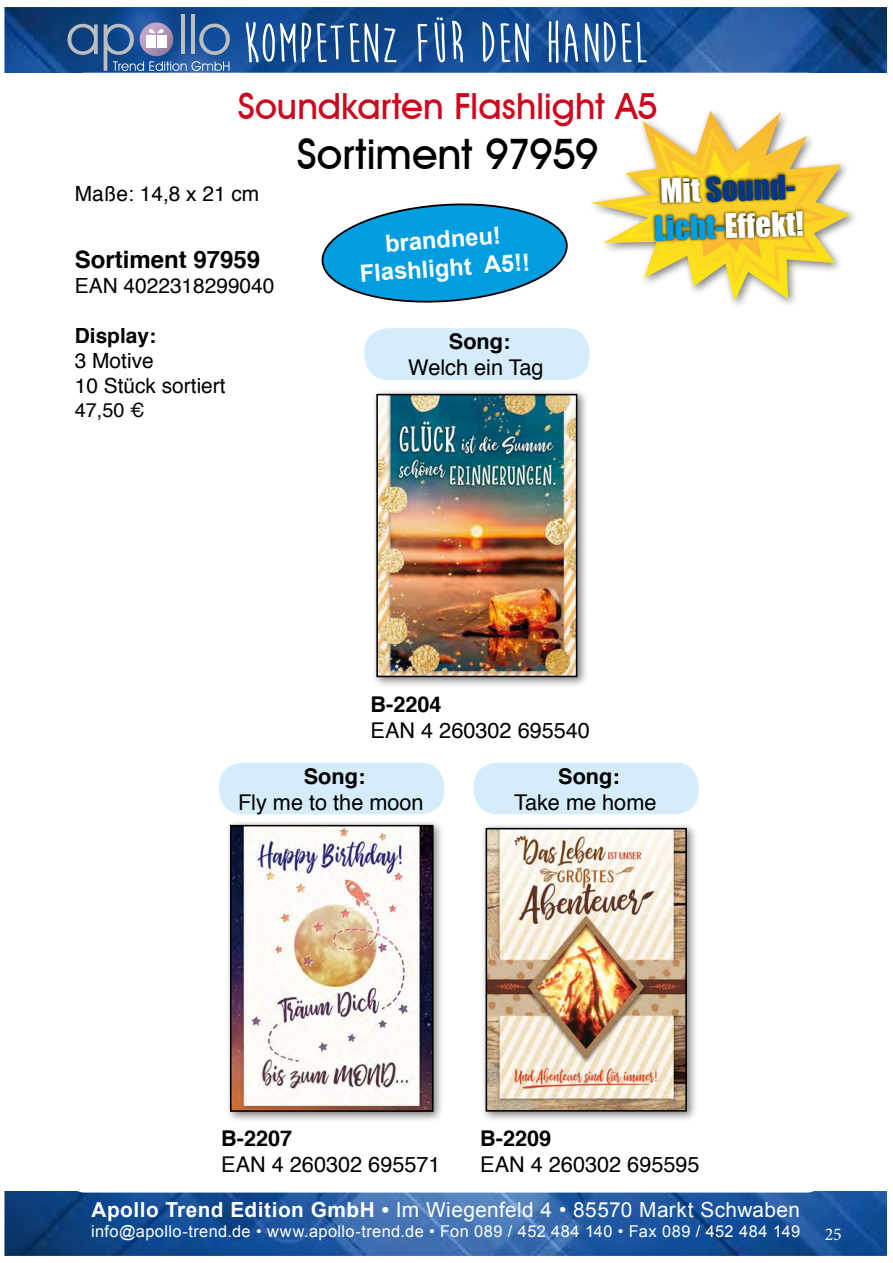
<style>
.page{position:relative;width:893px;height:1263px;background:#fff}
.page>*{position:absolute;margin:0;border:0;box-sizing:border-box;transform-origin:0 0}
.t1{font:700 56.4px "Moon Flower";color:#fff}
.t2{font:500 42px "Avant Garde IT Cby BT";color:#000}
.t3{font:500 36px "Avant Garde IT Cby BT";color:#cd071e}
.t4{font:31.05px/37.2px "Impact";color:#fff}
.t5{font:700 24px "Helvetica";color:#000}
.t6{font:700 23.7px/28.5px "Arial";color:#fff;text-align:center}
.t7{font:21.75px "Helvetica";color:#000}
.t8{font:700 21.75px "Helvetica";color:#000}
.t9{font:20.85px "Arial";letter-spacing:.02em;color:#fff}
.t10{font:20.85px/25px "Helvetica";color:#000}
.t11{font:700 20.85px "Helvetica";color:#000}
.t12{font:19.8px "Helvetica";color:#000}
.t13{font:18px "Minion Pro";color:#fff}
.t14{font:16.35px "Arial";letter-spacing:.025em;color:#fff}
.s1{color:#003882}
.s2{color:#009ee0}
.s3{font-weight:700}
</style>
<div class="page">
<img style="left:4px;top:7px;width:883px;height:1249px">
<svg style="left:67px;top:24px;width:31px;height:31px"></svg>
<hr style="left:181px;top:15px;width:4px;height:39px;background:#bbbdbe">
<hr style="left:191px;top:15px;width:4px;height:39px;background:#bbbdbe">
<div style="left:140px;top:23px;width:33px;height:33px;background:#c0a6c7;border-radius:17px"></div>
<svg style="left:104px;top:24px;width:126px;height:47px;background:#5779aa"></svg>
<div style="left:0;top:73px;width:893px;height:1118px;background:#fff"></div>
<svg style="left:321px;top:203px;width:247px;height:100px"></svg>
<svg style="left:591px;top:111px;width:260px;height:191px"></svg>
<svg style="left:605px;top:123px;width:231px;height:167px"></svg>
<div style="left:371px;top:389px;width:218px;height:299px;background:#000;opacity:.5"></div>
<img style="left:379px;top:397px;width:195px;height:277px">
<div style="left:376px;top:394px;width:201px;height:283px;border:2px solid #000"></div>
<div style="left:364px;top:328px;width:225px;height:52px;background:#d5edfa;border-radius:24px"></div>
<div style="left:225px;top:820px;width:219px;height:303px;background:#000;opacity:.5"></div>
<img style="left:233px;top:828px;width:197px;height:281px">
<div style="left:230px;top:825px;width:203px;height:287px;border:2px solid #000"></div>
<div style="left:219px;top:762px;width:225px;height:52px;background:#d5edfa;border-radius:24px"></div>
<div style="left:480px;top:823px;width:218px;height:300px;background:#000;opacity:.5"></div>
<img style="left:489px;top:831px;width:195px;height:278px">
<div style="left:486px;top:828px;width:201px;height:284px;border:2px solid #000"></div>
<div style="left:474px;top:762px;width:225px;height:52px;background:#d5edfa;border-radius:24px"></div>
<h1 class="t1" style="left:243px;top:14px;width:408px">KOMPETENZ FÜR DEN HANDEL</h1>
<h3 class="t3" style="left:238px;top:84px;width:422px">Soundkarten Flashlight A5</h3>
<h2 class="t2" style="left:297px;top:129px;width:304px">Sortiment 97959</h2>
<p class="t10" style="left:75px;top:182px;width:186px">Maße: 14,8 x 21 cm</p>
<p class="t5" style="left:75px;top:240px;width:187px">Sortiment 97959</p>
<p class="t10" style="left:75px;top:273px;width:201px">EAN 4022318299040</p>
<p class="t11" style="left:75px;top:319px;width:83px">Display:</p>
<p class="t10" style="left:75px;top:349px;width:152px">3 Motive<br>10 Stück sortiert</p>
<p class="t12" style="left:75px;top:394px;width:71px">47,50 €</p>
<p class="t6" style="left:357px;top:231px;width:172px;rotate:-4deg">brandneu!<br>Flashlight A5!!</p>
<p class="t8" style="left:449px;top:324px;width:63px">Song:</p>
<p class="t7" style="left:408px;top:351px;width:137px">Welch ein Tag</p>
<h3 class="t4" style="left:652px;top:172px;width:151px;rotate:-2deg">Mit <span class="s1">Sound-<br></span><span class="s2">Licht-</span>Effekt!</h3>
<p class="t8" style="left:371px;top:686px;width:73px">B-2204</p>
<p class="t7" style="left:371px;top:713px;width:221px">EAN 4 260302 695540</p>
<p class="t8" style="left:304px;top:758px;width:63px">Song:</p>
<p class="t7" style="left:238px;top:785px;width:187px">Fly me to the moon</p>
<p class="t8" style="left:558px;top:758px;width:63px">Song:</p>
<p class="t7" style="left:514px;top:785px;width:144px">Take me home</p>
<p class="t8" style="left:221px;top:1121px;width:73px">B-2207</p>
<p class="t7" style="left:221px;top:1148px;width:221px">EAN 4 260302 695571</p>
<p class="t8" style="left:480px;top:1121px;width:73px">B-2209</p>
<p class="t7" style="left:480px;top:1148px;width:221px">EAN 4 260302 695595</p>
<p class="t9" style="left:91px;top:1196px;width:710px"><span class="s3">Apollo Trend Edition GmbH •</span> Im Wiegenfeld 4 • 85570 Markt Schwaben</p>
<p class="t14" style="left:91px;top:1220px;width:711px">info@apollo-trend.de • www.apollo-trend.de • Fon 089 / 452 484 140 • Fax 089 / 452 484 149</p>
<p class="t13" style="left:825px;top:1222px;width:19px">25</p>
</div>
